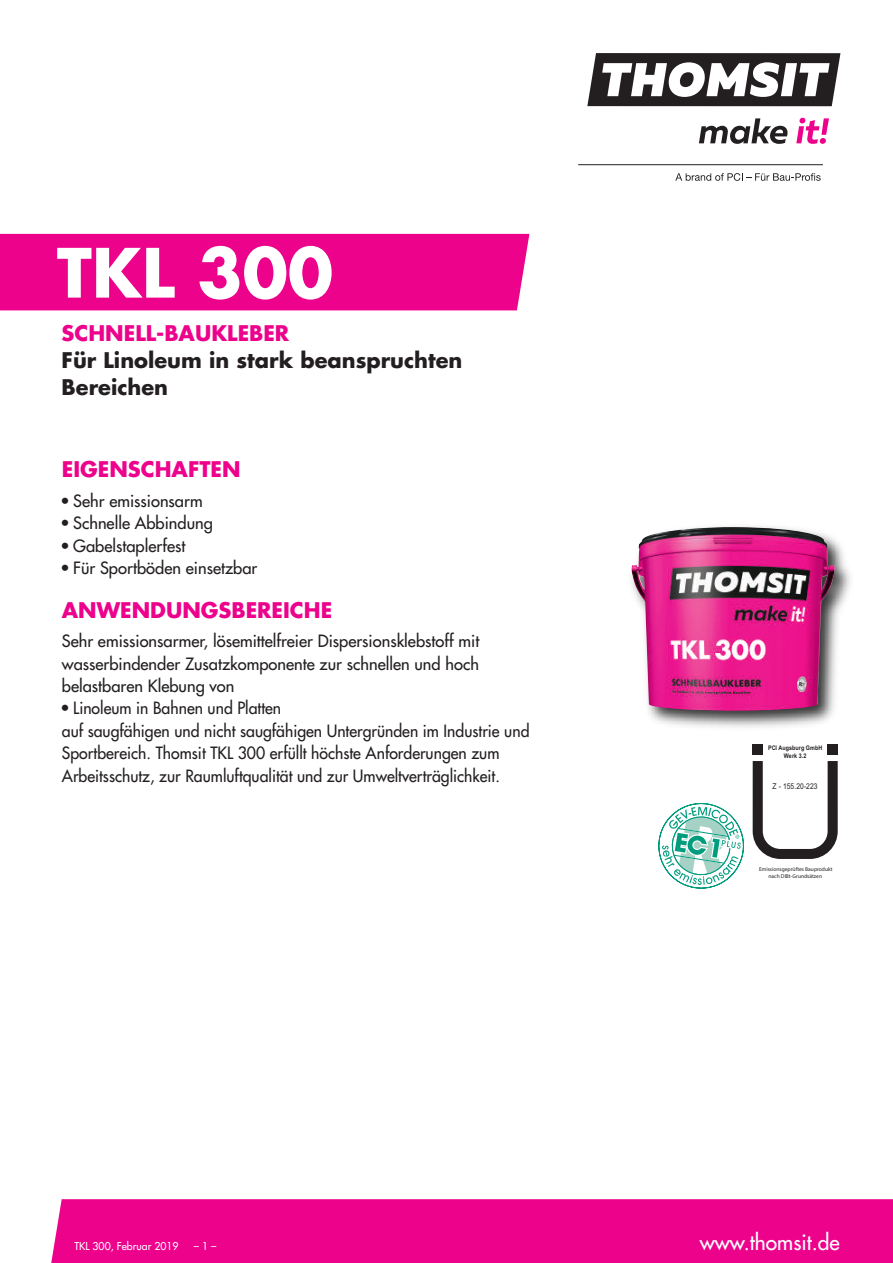
<style>
.page{position:relative;width:893px;height:1263px;background:#fff}
.page>*{position:absolute;margin:0;border:0;box-sizing:border-box;transform-origin:0 0}
.t1{font:700 66px "Futura";color:#fff}
.t2{font:700 21px "Futura";color:#ed028c}
.t3{font:700 21px/27.3px "Futura";color:#231f20}
.t4{font:21px "Futura";color:#fff}
.t5{font:16.5px/22.5px "Futura";color:#231f20;text-align:justify}
.t6{font:16.5px/22.5px "Futura";color:#231f20;scale:.96 1}
.t7{font:10.5px "Futura";color:#fff}
.t8{font:7.95px "Arial";letter-spacing:.01em;color:#231f20;scale:.85 1}
.t9{font:700 6.3px/7.9px "Arial";letter-spacing:.01em;color:#231f20;text-align:center;scale:.85 1}
.t10{font:5.55px/6.6px "Myriad";color:#231f20;text-align:center}
.s1{font-stretch:condensed}
</style>
<div class="page">
<svg style="left:587px;top:53px;width:253px;height:53px"></svg>
<svg style="left:699px;top:118px;width:89px;height:26px"></svg>
<svg style="left:796px;top:118px;width:33px;height:26px"></svg>
<hr style="left:578px;top:164px;width:245px;height:1px;background:#231f20">
<svg style="left:675px;top:173px;width:146px;height:8px"></svg>
<svg style="left:659px;top:803px;width:85px;height:85px"></svg>
<div style="left:753px;top:744px;width:10px;height:10px;background:#231f20"></div>
<svg style="left:753px;top:761px;width:85px;height:98px"></svg>
<div style="left:828px;top:744px;width:10px;height:10px;background:#231f20"></div>
<div style="left:51px;top:1199px;width:842px;height:64px;background:#ed028c"></div>
<div style="left:0;top:234px;width:529px;height:76px;background:#ed028c"></div>
<img style="left:649px;top:526px;width:201px;height:202px">
<img style="left:631px;top:527px;width:204px;height:184px">
<h1 class="t1" style="left:57px;top:243px;width:278px">TKL 300</h1>
<p class="t2" style="left:62px;top:323px;width:229px">SCHNELL-BAUKLEBER</p>
<p class="t3" style="left:62px;top:348px;width:402px">Für Linoleum in stark beanspruchten<br>Bereichen</p>
<p class="t2" style="left:62px;top:460px;width:180px">EIGENSCHAFTEN</p>
<p class="t5" style="left:62px;top:490px;width:142px"><span class="s1">•</span> Sehr emissionsarm</p>
<p class="t5" style="left:62px;top:513px;width:153px"><span class="s1">•</span> Schnelle Abbindung</p>
<p class="t5" style="left:62px;top:535px;width:125px"><span class="s1">•</span> Gabelstaplerfest</p>
<p class="t5" style="left:62px;top:558px;width:197px"><span class="s1">•</span> Für Sportböden einsetzbar</p>
<p class="t2" style="left:62px;top:600px;width:272px">ANWENDUNGSBEREICHE</p>
<p class="t5" style="left:62px;top:631px;width:419px">Sehr emissionsarmer, lösemittelfreier Dispersionsklebstoff mit wasserbindender Zusatzkomponente zur schnellen und hoch belastbaren Klebung von</p>
<p class="t6" style="left:62px;top:698px;width:489px"><span class="s1">•</span> Linoleum in Bahnen und Platten<br>auf saugfähigen und nicht saugfähigen Untergründen im Industrie und Sportbereich. Thomsit TKL 300 erfüllt höchste Anforderungen zum Arbeitsschutz, zur Raumluftqualität und zur Umweltverträglichkeit.</p>
<p class="t9" style="left:768px;top:743px;width:65px">PCI Augsburg GmbH<br>Werk 3.2</p>
<p class="t8" style="left:773px;top:781px;width:54px">Z - 155.20-223</p>
<p class="t10" style="left:759px;top:866px;width:75px">Emissionsgeprüftes Bauprodukt nach DIBt-Grundsätzen</p>
<p class="t7" style="left:74px;top:1241px;width:106px">TKL 300, Februar 2019</p>
<p class="t7" style="left:194px;top:1241px;width:24px">–1–</p>
<p class="t4" style="left:700px;top:1232px;width:141px">www.thomsit.de</p>
</div>
